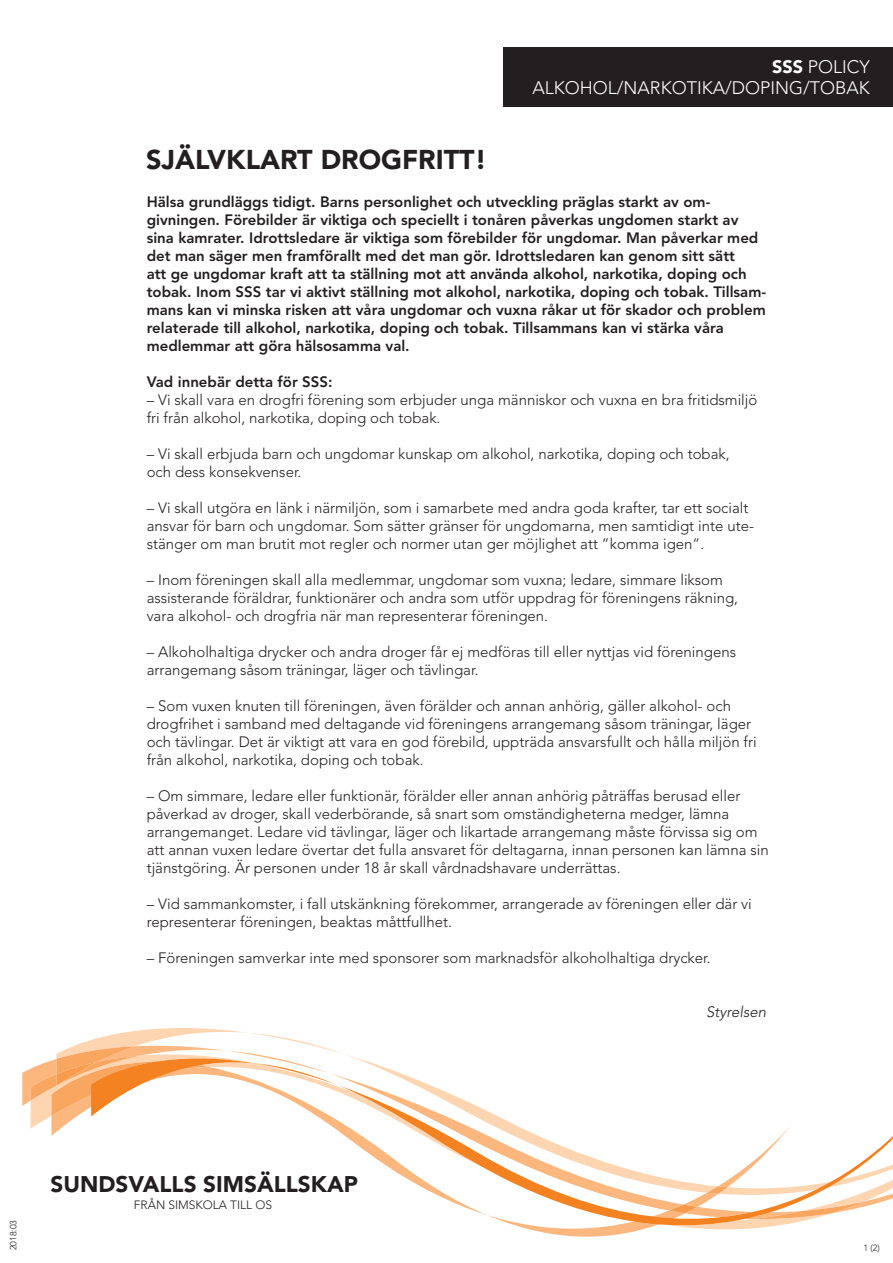
<style>
.page{position:relative;width:893px;height:1263px;background:#fff}
.page>*{position:absolute;margin:0;border:0;box-sizing:border-box;transform-origin:0 0}
.t1{font:900 27px "Avenir";color:#231f20}
.t2{font:900 22.5px "Avenir";color:#231f20}
.t3{font:300 18px "Avenir";color:#fff}
.t4{font:300 15px/18px "Avenir";color:#231f20}
.t5{font:800 15px/18px "Avenir";color:#231f20}
.t6{font:italic 300 15px "Avenir";color:#231f20}
.t7{font:300 12px "Avenir";color:#231f20}
.t8{font:300 9px "Avenir";color:#231f20}
.s1{font-weight:900}
</style>
<div class="page">
<svg style="left:31px;top:1060px;width:20px;height:69px"></svg>
<svg style="left:796px;top:1195px;width:97px;height:28px"></svg>
<svg style="left:74px;top:1028px;width:819px;height:167px"></svg>
<svg style="left:249px;top:1033px;width:96px;height:21px"></svg>
<svg style="left:816px;top:1180px;width:25px;height:9px"></svg>
<svg style="left:51px;top:1067px;width:745px;height:169px"></svg>
<svg style="left:674px;top:1204px;width:23px;height:9px"></svg>
<svg style="left:51px;top:1046px;width:158px;height:70px;background:#fabb86"></svg>
<svg style="left:91px;top:1062px;width:583px;height:162px"></svg>
<svg style="left:707px;top:1186px;width:21px;height:8px"></svg>
<div style="left:503px;top:47px;width:390px;height:60px;background:#231f20"></div>
<p class="t1" style="left:146px;top:144px;width:342px">SJÄLVKLART DROGFRITT!</p>
<p class="t3" style="left:772px;top:56px;width:99px"><span class="s1">SSS</span> POLICY</p>
<p class="t3" style="left:533px;top:77px;width:339px">ALKOHOL/NARKOTIKA/DOPING/TOBAK</p>
<p class="t5" style="left:147px;top:192px;width:621px">Hälsa grundläggs tidigt. Barns personlighet och utveckling präglas starkt av om&shy;givningen. Förebilder är viktiga och speciellt i tonåren påverkas ungdomen starkt av sina kamrater. Idrottsledare är viktiga som förebilder för ungdomar. Man påverkar med det man säger men framförallt med det man gör. Idrottsledaren kan genom sitt sätt<br>att ge ungdomar kraft att ta ställning mot att använda alkohol, narkotika, doping och tobak. Inom SSS tar vi aktivt ställning mot alkohol, narkotika, doping och tobak. Tillsam&shy;mans kan vi minska risken att våra ungdomar och vuxna råkar ut för skador och problem relaterade till alkohol, narkotika, doping och tobak. Tillsammans kan vi stärka våra medlemmar att göra hälsosamma val.</p>
<p class="t5" style="left:147px;top:372px;width:187px">Vad innebär detta för SSS:</p>
<p class="t4" style="left:147px;top:390px;width:612px">– Vi skall vara en drogfri förening som erbjuder unga människor och vuxna en bra fritidsmiljö fri från alkohol, narkotika, doping och tobak.</p>
<p class="t4" style="left:147px;top:444px;width:584px">– Vi skall erbjuda barn och ungdomar kunskap om alkohol, narkotika, doping och tobak, och dess konsekvenser.</p>
<p class="t4" style="left:147px;top:498px;width:609px">– Vi skall utgöra en länk i närmiljön, som i samarbete med andra goda krafter, tar ett socialt ansvar för barn och ungdomar. Som sätter gränser för ungdomarna, men samtidigt inte ute&shy;stänger om man brutit mot regler och normer utan ger möjlighet att ”komma igen”.</p>
<p class="t4" style="left:147px;top:570px;width:593px">– Inom föreningen skall alla medlemmar, ungdomar som vuxna; ledare, simmare liksom assisterande föräldrar, funktionärer och andra som utför uppdrag för föreningens räkning, vara alkohol- och drogfria när man representerar föreningen.</p>
<p class="t4" style="left:147px;top:642px;width:591px">– Alkoholhaltiga drycker och andra droger får ej medföras till eller nyttjas vid föreningens arrangemang såsom träningar, läger och tävlingar.</p>
<p class="t4" style="left:147px;top:696px;width:611px">– Som vuxen knuten till föreningen, även förälder och annan anhörig, gäller alkohol- och drogfrihet i samband med deltagande vid föreningens arrangemang såsom träningar, läger och tävlingar. Det är viktigt att vara en god förebild, uppträda ansvarsfullt och hålla miljön fri från alkohol, narkotika, doping och tobak.</p>
<p class="t4" style="left:147px;top:786px;width:624px">– Om simmare, ledare eller funktionär, förälder eller annan anhörig påträffas berusad eller påverkad av droger, skall vederbörande, så snart som omständigheterna medger, lämna arrangemanget. Ledare vid tävlingar, läger och likartade arrangemang måste förvissa sig om att annan vuxen ledare övertar det fulla ansvaret för deltagarna, innan personen kan lämna sin tjänstgöring. Är personen under 18 år skall vårdnadshavare underrättas.</p>
<p class="t4" style="left:147px;top:894px;width:607px">– Vid sammankomster, i fall utskänkning förekommer, arrangerade av föreningen eller där vi representerar föreningen, beaktas måttfullhet.</p>
<p class="t4" style="left:147px;top:948px;width:565px">– Föreningen samverkar inte med sponsorer som marknadsför alkoholhaltiga drycker.</p>
<p class="t6" style="left:706px;top:1003px;width:62px">Styrelsen</p>
<p class="t8" style="left:8px;top:1250px;width:32px;rotate:-90deg">2018:03</p>
<p class="t2" style="left:50px;top:1171px;width:309px">SUNDSVALLS SIMSÄLLSKAP</p>
<p class="t7" style="left:134px;top:1198px;width:140px">FRÅN SIMSKOLA TILL OS</p>
<p class="t8" style="left:863px;top:1242px;width:18px">1 (2)</p>
</div>
